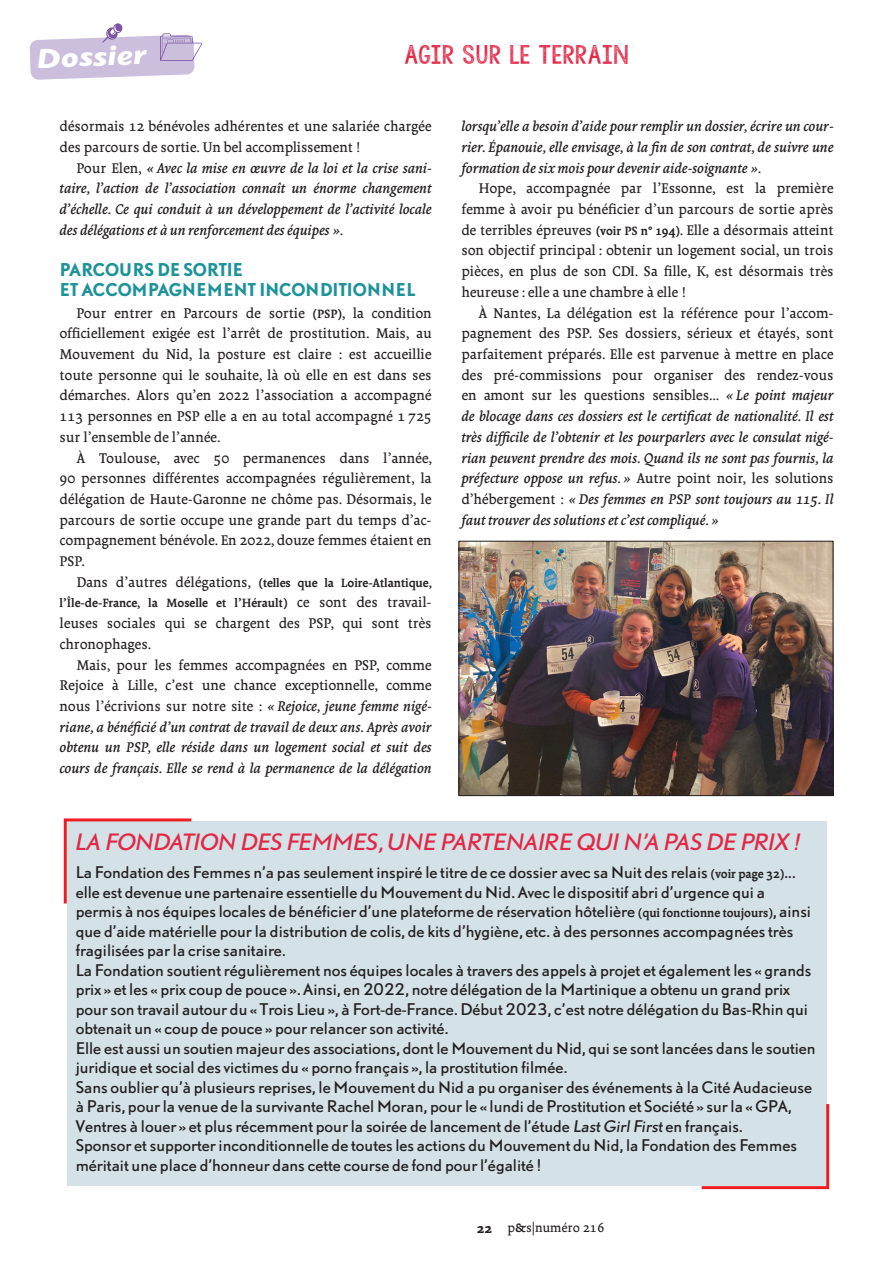
<style>
.page{position:relative;width:893px;height:1263px;background:#fff}
.page>*{position:absolute;margin:0;border:0;box-sizing:border-box;transform-origin:0 0}
.t1{font:italic 700 28.5px "Today SB";color:#fff;scale:1.2 1}
.t2{font:italic 21px "DTL Nobel T";letter-spacing:-.015em;color:#e32747}
.t3{font:21px "KG Allof Me";color:#e32747;scale:1.2 1}
.t4{font:700 16.5px/19.8px "DTL Nobel T";letter-spacing:-.02em;color:#1d9399;scale:.95 1}
.t5{font:15px/19.5px "DTL Nobel T";color:#231f20}
.t6{font:italic 15px/20.7px "Borges Gris";color:#231f20;text-align:justify}
.t7{font:15px/20.7px "Borges Gris";color:#231f20;text-align:justify}
.t8{font:13.5px "Borges Gris";color:#231f20}
.t9{font:12.75px/20.7px "Borges Negra";color:#231f20;text-align:right}
.s1{font-style:normal}
.s2{font-family:"Borges Negra";font-size:12.75px}
.s3{font-family:"Borges Gris";font-size:15px}
.s4{font-family:"Borges Super Negra"}
.s5{font-family:"Borges Negra"}
</style>
<div class="page">
<svg style="left:30px;top:23px;width:172px;height:57px"></svg>
<div style="left:67px;top:822px;width:759px;height:364px;background:#d4e2e7"></div>
<svg style="left:701px;top:1101px;width:129px;height:89px"></svg>
<svg style="left:63px;top:818px;width:131px;height:86px"></svg>
<img style="left:460px;top:543px;width:371px;height:251px">
<div style="left:458px;top:541px;width:375px;height:255px;border:1px solid #231f20"></div>
<h1 class="t1" style="left:38px;top:43px;width:93px;rotate:-2deg">Dossier</h1>
<h2 class="t3" style="left:404px;top:41px;width:189px">AGIR SUR LE TERRAIN</h2>
<p class="t7" style="left:60px;top:117px;width:374px">désormais 12 bénévoles adhérentes et une salariée chargée des parcours de sortie. Un bel accomplissement !</p>
<p class="t6" style="left:60px;top:159px;width:374px;text-indent:17px"><span class="s1">Pour Elen,</span> « Avec la mise en œuvre de la loi et la crise sani&shy;taire, l’action de l’association connaît un énorme changement d’échelle. Ce qui conduit à un développement de l’activité locale des délégations et à un renforcement des équipes »<span class="s1">.</span></p>
<p class="t4" style="left:60px;top:259px;width:376px">PARCOURS DE SORTIE<br>ET ACCOMPAGNEMENT INCONDITIONNEL</p>
<p class="t7" style="left:60px;top:304px;width:374px;text-indent:17px">Pour entrer en Parcours de sortie <span class="s2">(PSP)</span>, la condition officiellement exigée est l’arrêt de prostitution. Mais, au Mouvement du Nid, la posture est claire : est accueillie toute personne qui le souhaite, là où elle en est dans ses démarches. Alors qu’en 2022 l’association a accompagné 113 personnes en PSP elle a en au total accompagné 1 725 sur l’ensemble de l’année.</p>
<p class="t7" style="left:60px;top:449px;width:374px;text-indent:17px">À Toulouse, avec 50 permanences dans l’année, 90 personnes différentes accompagnées régulièrement, la délégation de Haute-Garonne ne chôme pas. Désormais, le parcours de sortie occupe une grande part du temps d’ac&shy;compagnement bénévole. En 2022, douze femmes étaient en PSP.</p>
<p class="t9" style="left:60px;top:573px;width:374px"><span class="s3">Dans d’autres délégations,</span> (telles que la Loire-Atlantique, l’Île-de-France, la Moselle et l’Hérault) <span class="s3">ce sont des travail-</span></p>
<p class="t7" style="left:60px;top:614px;width:374px">leuses sociales qui se chargent des PSP, qui sont très chronophages.</p>
<p class="t6" style="left:60px;top:656px;width:374px;text-indent:17px"><span class="s1">Mais, pour les femmes accompagnées en PSP, comme Rejoice à Lille, c’est une chance exceptionnelle, comme nous l’écrivions sur notre site :</span> « Rejoice, jeune femme nigé&shy;riane, a bénéficié d’un contrat de travail de deux ans. Après avoir obtenu un PSP, elle réside dans un logement social et suit des cours de français. Elle se rend à la permanence de la délégation</p>
<p class="t6" style="left:461px;top:117px;width:374px">lorsqu’elle a besoin d’aide pour remplir un dossier, écrire un cour&shy;rier. Épanouie, elle envisage, à la fin de son contrat, de suivre une formation de six mois pour devenir aide-soignante »<span class="s1">.</span></p>
<p class="t7" style="left:461px;top:180px;width:374px;text-indent:17px">Hope, accompagnée par l’Essonne, est la première femme à avoir pu bénéficier d’un parcours de sortie après de terribles épreuves <span class="s2">(voir PS n° 194)</span>. Elle a désormais atteint son objectif principal : obtenir un logement social, un trois pièces, en plus de son CDI. Sa fille, K, est désormais très heureuse : elle a une chambre à elle !</p>
<p class="t6" style="left:461px;top:304px;width:374px;text-indent:17px"><span class="s1">À Nantes, La délégation est la référence pour l’accom&shy;pagnement des PSP. Ses dossiers, sérieux et étayés, sont parfaitement préparés. Elle est parvenue à mettre en place des pré-commissions pour organiser des rendez-vous en amont sur les questions sensibles...</span> « Le point majeur de blocage dans ces dossiers est le certificat de nationalité. Il est très difficile de l’obtenir et les pourparlers avec le consulat nigé&shy;rian peuvent prendre des mois. Quand ils ne sont pas fournis, la préfecture oppose un refus. » <span class="s1">Autre point noir, les solutions d’hébergement :</span> « Des femmes en PSP sont toujours au 115. Il faut trouver des solutions et c’est compliqué. »</p>
<h2 class="t2" style="left:76px;top:827px;width:726px">LA FONDATION DES FEMMES, UNE PARTENAIRE QUI N’A PAS DE PRIX !</h2>
<p class="t5" style="left:76px;top:862px;width:741px">La Fondation des Femmes n’a pas seulement inspiré le titre de ce dossier avec sa Nuit des relais <span class="s2">(voir page 32)</span>... elle est devenue une partenaire essentielle du Mouvement du Nid. Avec le dispositif abri d’urgence qui a<br>permis à nos équipes locales de bénéficier d’une plateforme de réservation hôtelière <span class="s2">(qui fonctionne toujours)</span>, ainsi que d’aide matérielle pour la distribution de colis, de kits d’hygiène, etc. à des personnes accompagnées très fragilisées par la crise sanitaire.<br>La Fondation soutient régulièrement nos équipes locales à travers des appels à projet et également les « grands prix » et les « prix coup de pouce ». Ainsi, en 2022, notre délégation de la Martinique a obtenu un grand prix pour son travail autour du « Trois Lieu », à Fort-de-France. Début 2023, c’est notre délégation du Bas-Rhin qui obtenait un « coup de pouce » pour relancer son activité.<br>Elle est aussi un soutien majeur des associations, dont le Mouvement du Nid, qui se sont lancées dans le soutien juridique et social des victimes du « porno français », la prostitution filmée.<br>Sans oublier qu’à plusieurs reprises, le Mouvement du Nid a pu organiser des événements à la Cité Audacieuse à Paris, pour la venue de la survivante Rachel Moran, pour le « lundi de Prostitution et Société » sur la « GPA, Ventres à louer » et plus récemment pour la soirée de lancement de l’étude LastGirlFirsten français.<br>Sponsor et supporter inconditionnelle de toutes les actions du Mouvement du Nid, la Fondation des Femmes méritait une place d’honneur dans cette course de fond pour l’égalité !</p>
<p class="t8" style="left:477px;top:1222px;width:129px"><span class="s4">22</span> p<span class="s5">&amp;</span>s|numéro 216</p>
</div>
